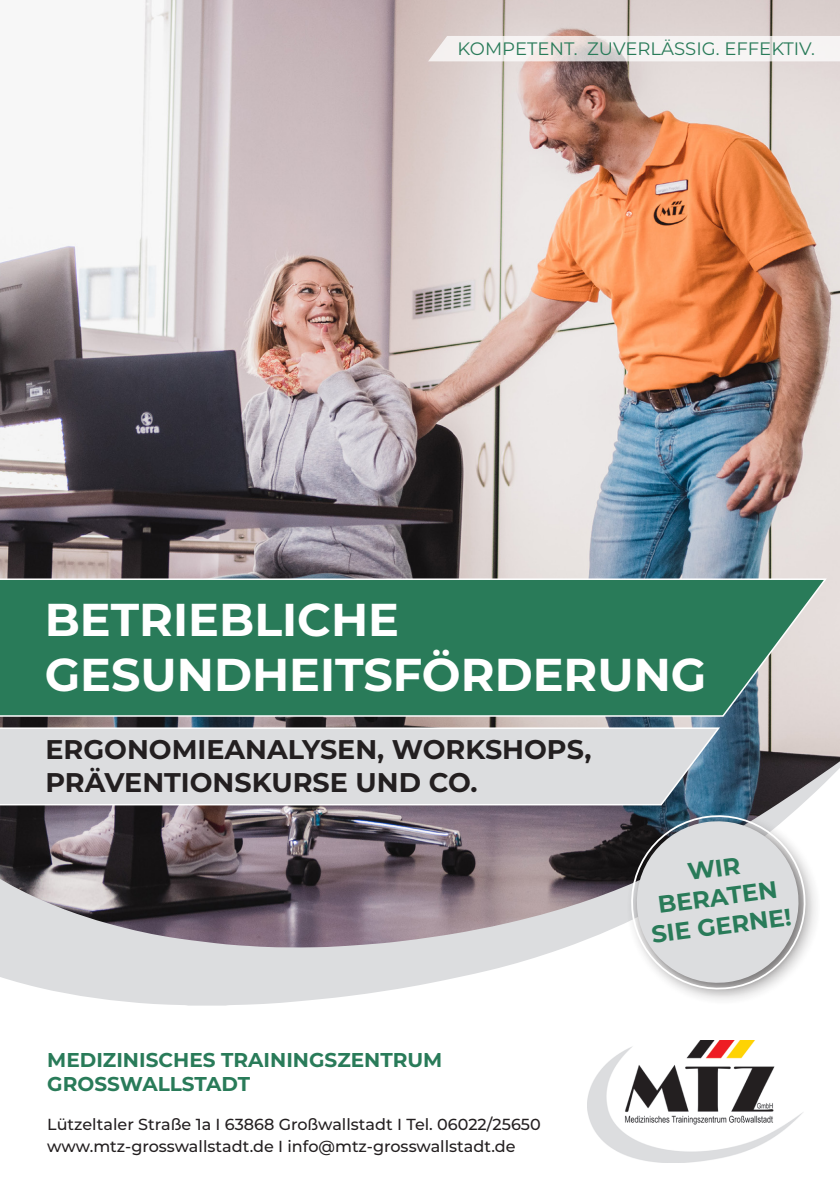
<style>
.page{position:relative;width:840px;height:1191px;background:#fff}
.page>*{position:absolute;margin:0;border:0;box-sizing:border-box;transform-origin:0 0}
.t1{font:700 46px "Montserrat";color:#fff}
.t2{font:700 27px "Montserrat";color:#231f20}
.t3{font:700 24px/28.8px "Montserrat";color:#297b59;text-align:center}
.t4{font:700 20px/24px "Montserrat";color:#297b59}
.t5{font:18px "Montserrat";color:#297b59}
.t6{font:500 16px "Montserrat";color:#231f20}
</style>
<div class="page">
<img style="left:0;top:0;width:839px;height:748px">
<svg style="left:0;top:749px;width:839px;height:256px;background:#9b959b"></svg>
<img style="left:587px;top:1040px;width:215px;height:122px">
<svg style="left:0;top:577px;width:827px;height:140px;background:#388264"></svg>
<svg style="left:0;top:726px;width:720px;height:80px;background:#d4d6da"></svg>
<svg style="left:428px;top:36px;width:411px;height:25px"></svg>
<div style="left:626px;top:810px;width:194px;height:195px;background:#231f20;opacity:.6"></div>
<svg style="left:626px;top:810px;width:183px;height:184px"></svg>
<p class="t5" style="left:457px;top:37px;width:358px">KOMPETENT. ZUVERLÄSSIG. EFFEKTIV.</p>
<p class="t1" style="left:45px;top:586px;width:356px">BETRIEBLICHE</p>
<p class="t1" style="left:45px;top:641px;width:663px">GESUNDHEITSFÖRDERUNG</p>
<p class="t2" style="left:45px;top:730px;width:547px">ERGONOMIEANALYSEN, WORKSHOPS,</p>
<p class="t2" style="left:45px;top:762px;width:433px">PRÄVENTIONSKURSE UND CO.</p>
<p class="t4" style="left:47px;top:1046px;width:396px">MEDIZINISCHES TRAININGSZENTRUM<br>GROSSWALLSTADT</p>
<p class="t6" style="left:47px;top:1112px;width:494px">Lützeltaler Straße 1a I 63868 Großwallstadt I Tel. 06022/25650</p>
<p class="t6" style="left:47px;top:1134px;width:469px">www.mtz-grosswallstadt.de I info@mtz-grosswallstadt.de</p>
<p class="t3" style="left:642px;top:861px;width:142px;rotate:-7deg">WIR<br>BERATEN<br>SIE GERNE!</p>
</div>
